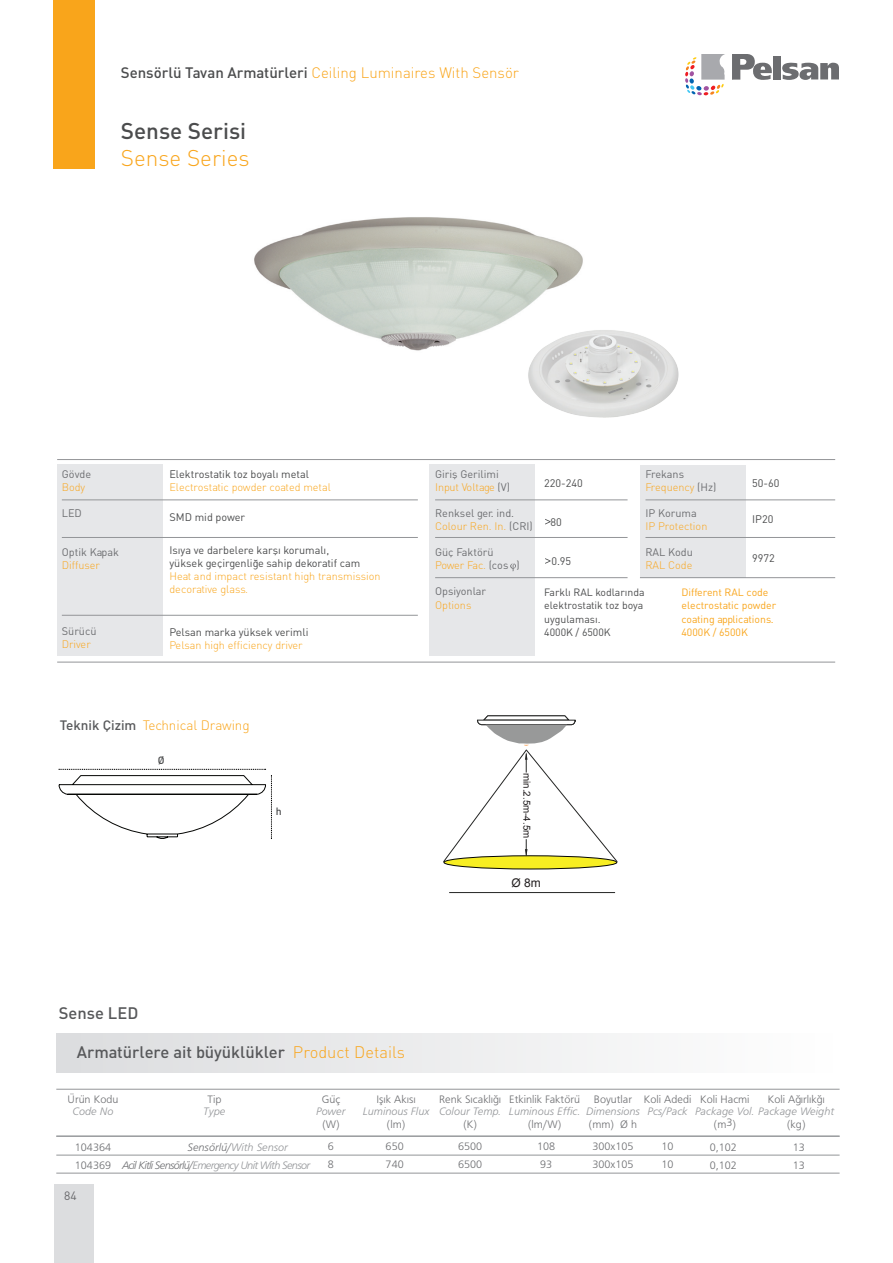
<style>
.page{position:relative;width:893px;height:1263px;background:#fff}
.page>*{position:absolute;margin:0;border:0;box-sizing:border-box;transform-origin:0 0}
.t1{font:22.5px "DIN Medium Tr";color:#4b4c4d}
.t2{font:22.5px "DINT Light Tr";color:#f9a51b}
.t3{font:16.5px "DIN Medium Tr";color:#57585a}
.t4{font:15px "DINT Light Tr";color:#f9a51b}
.t5{font:13.5px "DINT Light Tr";color:#f9a51b}
.t6{font:12px "Arial";color:#231f20}
.t7{font:12px "DIN Tr";color:#69696c}
.t8{font:11.25px/12px "Frugal Normal Tr";color:#6c6d70;text-align:center}
.t9{font:11.25px/12.6px "Frugal Italic Tr";color:#939598;text-align:center}
.t10{font:11.25px "Frugal Italic Tr";letter-spacing:-.06em;color:#939598}
.t11{font:10.8px/13px "DINT Light Tr";color:#f9a51b}
.t12{font:10.8px "DIN Tr";color:#4b4c4d}
.t13{font:10.8px "DIN Tr";color:#6c6d70}
.t14{font:10.8px "DINT Light Tr";letter-spacing:-.025em;color:#f9a51b}
.t15{font:10.5px/13.5px "DIN Tr";color:#f9a51b}
.t16{font:10.5px/13.5px "DIN Tr";color:#4b4c4d}
.t17{font:10.5px "DIN Medium Tr";color:#4b4c4d}
.t18{font:9.75px "Arial";color:#231f20}
.s1{font-family:"DIN Medium Tr";color:#4b4c4d}
.s2{font-family:"DIN Medium Tr";color:#57585a}
.s3{font-family:"DIN Tr";color:#6c6d70}
.s4{font-family:"DINT Light Tr";color:#f9a51b}
.s5{color:#6c6d70}
.s6{font-family:"Frugal Normal Tr";color:#6c6d70}
.s7{font-family:"Frugal Italic Tr";color:#939598}
</style>
<div class="page">
<div style="left:53px;top:0;width:41px;height:168px;background:#f9a51b"></div>
<div style="left:54px;top:1184px;width:39px;height:79px;background:#dcdddf"></div>
<div style="left:773px;top:56px;width:8px;height:23px;background:#6c6d70"></div>
<svg style="left:782px;top:62px;width:57px;height:18px"></svg>
<svg style="left:685px;top:54px;width:87px;height:41px"></svg>
<div style="left:430px;top:465px;width:105px;height:191px;background:#e6e7e9"></div>
<div style="left:640px;top:465px;width:105px;height:112px;background:#e6e7e9"></div>
<div style="left:57px;top:465px;width:106px;height:191px;background:#e6e7e9"></div>
<hr style="left:62px;top:500px;width:356px;height:1px;background:#939598">
<hr style="left:435px;top:500px;width:193px;height:1px;background:#939598">
<hr style="left:645px;top:500px;width:190px;height:1px;background:#939598">
<hr style="left:435px;top:577px;width:193px;height:1px;background:#939598">
<hr style="left:640px;top:577px;width:195px;height:1px;background:#939598">
<hr style="left:57px;top:662px;width:778px;height:1px;background:#939598">
<hr style="left:57px;top:459px;width:778px;height:1px;background:#939598">
<hr style="left:62px;top:537px;width:356px;height:1px;background:#939598">
<hr style="left:435px;top:537px;width:193px;height:1px;background:#939598">
<hr style="left:645px;top:537px;width:190px;height:1px;background:#939598">
<hr style="left:62px;top:615px;width:356px;height:1px;background:#939598">
<svg style="left:545px;top:519px;width:6px;height:5px"></svg>
<svg style="left:545px;top:558px;width:6px;height:6px"></svg>
<svg style="left:510px;top:563px;width:6px;height:8px"></svg>
<hr style="left:56px;top:1173px;width:784px;height:1px;background:#939598">
<div style="left:56px;top:1033px;width:777px;height:39px;background:linear-gradient(to right,#dbdcdf,#fefefe)"></div>
<hr style="left:56px;top:1089px;width:784px;height:1px;background:#939598">
<hr style="left:56px;top:1136px;width:784px;height:1px;background:#939598">
<hr style="left:56px;top:1155px;width:784px;height:1px;background:#939598">
<svg style="left:59px;top:769px;width:213px;height:70px"></svg>
<hr style="left:449px;top:892px;width:166px;height:1px;background:#242524">
<div style="left:444px;top:856px;width:173px;height:13px;background:#f7ee22;border-radius:50%"></div>
<div style="left:444px;top:856px;width:173px;height:13px;border:1px solid #040503;border-radius:50%"></div>
<svg style="left:443px;top:715px;width:175px;height:147px"></svg>
<img style="left:254px;top:217px;width:329px;height:134px">
<img style="left:525px;top:315px;width:154px;height:103px">
<p class="t4" style="left:121px;top:63px;width:400px"><span class="s1">Sensörlü Tavan Armatürleri</span> Ceiling Luminaires With Sensör</p>
<p class="t1" style="left:121px;top:116px;width:127px">Sense Serisi</p>
<p class="t2" style="left:121px;top:144px;width:130px">Sense Series</p>
<p class="t13" style="left:62px;top:467px;width:31px">Gövde</p>
<p class="t11" style="left:62px;top:481px;width:25px">Body</p>
<p class="t13" style="left:62px;top:507px;width:22px">LED</p>
<p class="t13" style="left:62px;top:546px;width:59px">Optik Kapak</p>
<p class="t11" style="left:62px;top:559px;width:40px">Diffuser</p>
<p class="t13" style="left:62px;top:624px;width:36px">Sürücü</p>
<p class="t11" style="left:62px;top:637px;width:30px">Driver</p>
<p class="t12" style="left:169px;top:467px;width:141px">Elektrostatik toz boyalı metal</p>
<p class="t11" style="left:169px;top:481px;width:163px">Electrostatic powder coated metal</p>
<p class="t12" style="left:169px;top:511px;width:77px">SMD mid power</p>
<p class="t12" style="left:169px;top:543px;width:161px">Isıya ve darbelere karşı korumalı,</p>
<p class="t12" style="left:169px;top:556px;width:192px">yüksek geçirgenliğe sahip dekoratif cam</p>
<p class="t11" style="left:169px;top:570px;width:213px">Heat and impact resistant high transmission decorative glass.</p>
<p class="t12" style="left:169px;top:626px;width:140px">Pelsan marka yüksek verimli</p>
<p class="t11" style="left:169px;top:639px;width:135px">Pelsan high efficiency driver</p>
<p class="t5" style="left:60px;top:716px;width:192px"><span class="s2">Teknik Çizim</span> Technical Drawing</p>
<p class="t17" style="left:158px;top:754px;width:8px">Ø</p>
<p class="t17" style="left:276px;top:804px;width:7px">h</p>
<p class="t13" style="left:435px;top:467px;width:65px">Giriş Gerilimi</p>
<p class="t11" style="left:435px;top:481px;width:76px">Input Voltage <span class="s3">(V)</span></p>
<p class="t13" style="left:435px;top:507px;width:81px">Renksel ger. ind.</p>
<p class="t11" style="left:435px;top:520px;width:99px">Colour Ren. In. <span class="s3">(CRI)</span></p>
<p class="t13" style="left:435px;top:545px;width:60px">Güç Faktörü</p>
<p class="t14" style="left:435px;top:558px;width:86px">Power Fac. <span class="s3">(cos )</span></p>
<p class="t13" style="left:435px;top:585px;width:53px">Opsiyonlar</p>
<p class="t11" style="left:435px;top:598px;width:38px">Options</p>
<p class="t13" style="left:645px;top:467px;width:40px">Frekans</p>
<p class="t11" style="left:645px;top:481px;width:72px">Frequency <span class="s3">(Hz)</span></p>
<p class="t13" style="left:645px;top:507px;width:53px">IP Koruma</p>
<p class="t11" style="left:645px;top:520px;width:63px">IP Protection</p>
<p class="t13" style="left:645px;top:546px;width:49px">RAL Kodu</p>
<p class="t11" style="left:645px;top:559px;width:48px">RAL Code</p>
<p class="t12" style="left:544px;top:477px;width:40px">220-240</p>
<p class="t12" style="left:752px;top:477px;width:29px">50-60</p>
<p class="t12" style="left:551px;top:515px;width:13px">80</p>
<p class="t12" style="left:752px;top:512px;width:23px">IP20</p>
<p class="t12" style="left:551px;top:554px;width:21px">0.95</p>
<p class="t12" style="left:752px;top:551px;width:24px">9972</p>
<p class="t16" style="left:544px;top:585px;width:102px">Farklı RAL kodlarında</p>
<p class="t16" style="left:544px;top:599px;width:100px">elektrostatik toz boya uygulaması.</p>
<p class="t16" style="left:544px;top:626px;width:68px">4000K / 6500K</p>
<p class="t15" style="left:681px;top:585px;width:96px">Different RAL code electrostatic powder coating applications.</p>
<p class="t15" style="left:681px;top:626px;width:68px">4000K / 6500K</p>
<p class="t18" style="left:533px;top:773px;width:67px;rotate:90deg">min.2.5m-4.5m</p>
<p class="t6" style="left:511px;top:875px;width:31px">Ø 8m</p>
<p class="t3" style="left:59px;top:1002px;width:81px">Sense LED</p>
<p class="t3" style="left:77px;top:1041px;width:330px">Armatürlere ait büyüklükler <span class="s4">Product Details</span></p>
<p class="t8" style="left:68px;top:1093px;width:52px">Ürün Kodu</p>
<p class="t9" style="left:73px;top:1105px;width:42px">Code No</p>
<p class="t8" style="left:207px;top:1093px;width:15px">Tip</p>
<p class="t9" style="left:203px;top:1105px;width:24px">Type</p>
<p class="t8" style="left:322px;top:1093px;width:20px">Güç</p>
<p class="t9" style="left:316px;top:1105px;width:31px">Power</p>
<p class="t8" style="left:322px;top:1118px;width:19px">(W)</p>
<p class="t8" style="left:75px;top:1141px;width:38px">104364</p>
<p class="t8" style="left:75px;top:1159px;width:38px">104369</p>
<p class="t9" style="left:187px;top:1140px;width:102px"><span class="s5">Sensörlü/</span>With Sensor</p>
<p class="t10" style="left:122px;top:1158px;width:190px"><span class="s5">Acil Kitli Sensörlü/</span>Emergency Unit With Sensor</p>
<p class="t8" style="left:328px;top:1140px;width:8px">6</p>
<p class="t8" style="left:328px;top:1158px;width:8px">8</p>
<p class="t8" style="left:376px;top:1093px;width:41px">Işık Akısı</p>
<p class="t9" style="left:363px;top:1105px;width:68px">Luminous Flux <span class="s6">(lm)</span></p>
<p class="t8" style="left:386px;top:1140px;width:20px">650</p>
<p class="t8" style="left:386px;top:1158px;width:20px">740</p>
<p class="t8" style="left:439px;top:1093px;width:64px">Renk Sıcaklığı</p>
<p class="t9" style="left:439px;top:1105px;width:64px">Colour Temp.</p>
<p class="t8" style="left:463px;top:1118px;width:15px">(K)</p>
<p class="t8" style="left:458px;top:1140px;width:26px">6500</p>
<p class="t8" style="left:458px;top:1158px;width:26px">6500</p>
<p class="t8" style="left:509px;top:1093px;width:72px">Etkinlik Faktörü</p>
<p class="t9" style="left:509px;top:1105px;width:73px">Luminous Effic.</p>
<p class="t8" style="left:528px;top:1118px;width:35px">(lm/W)</p>
<p class="t8" style="left:594px;top:1093px;width:40px">Boyutlar</p>
<p class="t9" style="left:586px;top:1105px;width:55px">Dimensions</p>
<p class="t8" style="left:589px;top:1118px;width:50px">(mm) Ø h</p>
<p class="t8" style="left:592px;top:1140px;width:43px">300x105</p>
<p class="t8" style="left:592px;top:1158px;width:43px">300x105</p>
<p class="t8" style="left:644px;top:1093px;width:49px">Koli Adedi<br><span class="s7">Pcs/Pack</span></p>
<p class="t8" style="left:700px;top:1093px;width:51px">Koli Hacmi</p>
<p class="t8" style="left:714px;top:1118px;width:23px">(m3)</p>
<p class="t8" style="left:768px;top:1093px;width:58px">Koli Ağırlıkğı</p>
<p class="t9" style="left:695px;top:1105px;width:141px">Package Vol. Package Weight</p>
<p class="t8" style="left:787px;top:1118px;width:20px">(kg)</p>
<p class="t8" style="left:662px;top:1140px;width:14px">10</p>
<p class="t8" style="left:662px;top:1158px;width:14px">10</p>
<p class="t8" style="left:537px;top:1140px;width:20px">108</p>
<p class="t8" style="left:540px;top:1158px;width:14px">93</p>
<p class="t8" style="left:710px;top:1141px;width:29px">0,102</p>
<p class="t8" style="left:710px;top:1159px;width:29px">0,102</p>
<p class="t8" style="left:793px;top:1141px;width:14px">13</p>
<p class="t8" style="left:793px;top:1159px;width:14px">13</p>
<p class="t7" style="left:64px;top:1188px;width:14px">84</p>
</div>
